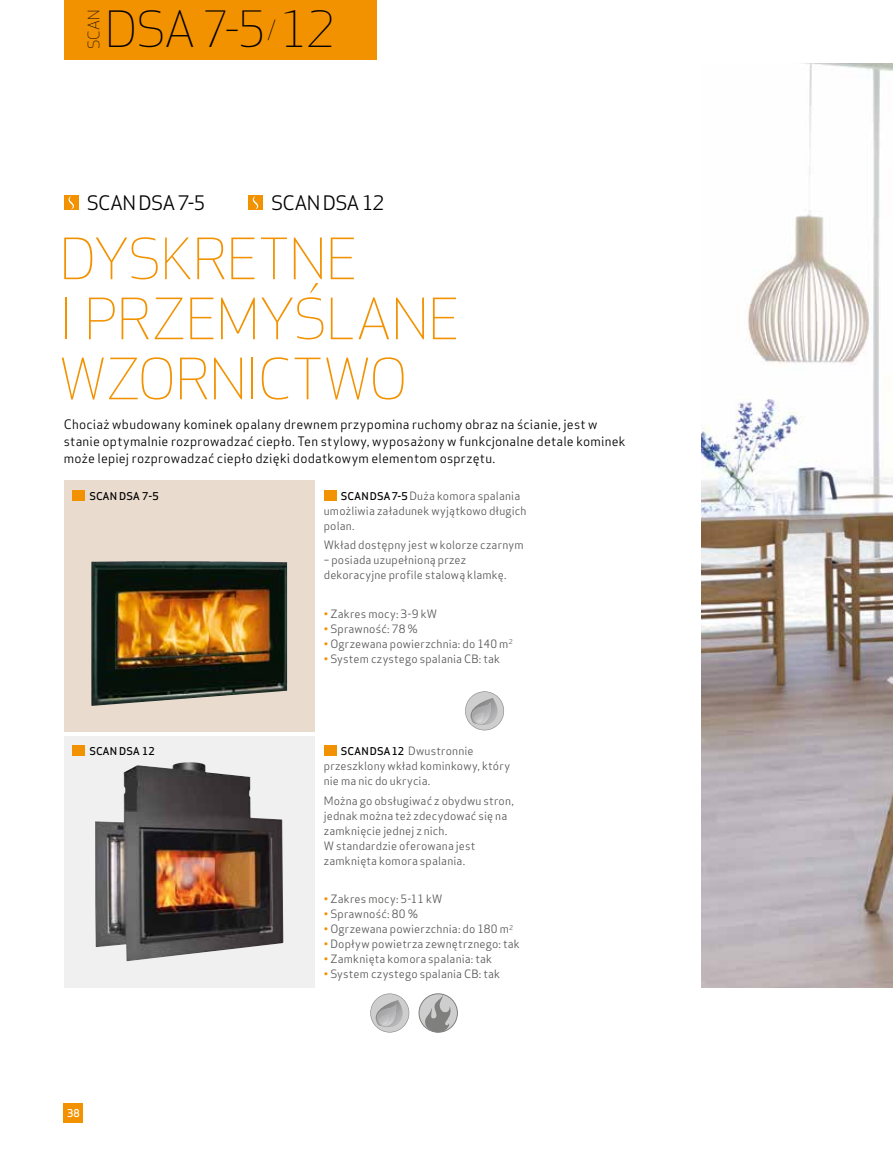
<style>
.page{position:relative;width:893px;height:1149px;background:#fff}
.page>*{position:absolute;margin:0;border:0;box-sizing:border-box;transform-origin:0 0}
.t1{font:300 55.5px/60px "Apex Sans";letter-spacing:-.01em;color:#f39200}
.t2{font:300 48.75px "Apex Sans";color:#000}
.t3{font:300 20.1px "Apex Sans";color:#000}
.t4{font:19.5px "Apex Sans";letter-spacing:-.04em;color:#000}
.t5{font:300 15.6px "Apex Sans";color:#000}
.t6{font:12.75px/17.2px "Apex Sans";letter-spacing:.02em;color:#000}
.t7{font:11.25px/15px "Apex Sans";letter-spacing:.02em;color:#575756}
.t8{font:500 10.5px "Apex Sans";color:#000}
.t9{font:500 10.5px "Apex Sans";color:#fff}
.s1{font-weight:500;font-size:10.5px;color:#000}
.s2{color:#f39200}
</style>
<div class="page">
<div style="left:64px;top:0;width:313px;height:60px;background:#f39200"></div>
<div style="left:64px;top:195px;width:15px;height:15px;background:#f39200"></div>
<svg style="left:68px;top:196px;width:6px;height:13px"></svg>
<div style="left:248px;top:195px;width:15px;height:15px;background:#f39200"></div>
<svg style="left:252px;top:196px;width:7px;height:13px"></svg>
<div style="left:64px;top:480px;width:251px;height:251px;background:#e9dbce"></div>
<img style="left:701px;top:64px;width:192px;height:922px">
<div style="left:64px;top:736px;width:251px;height:250px;background:#f0f0f0"></div>
<img style="left:91px;top:561px;width:196px;height:144px">
<div style="left:72px;top:490px;width:13px;height:10px;background:#f39200"></div>
<div style="left:324px;top:490px;width:13px;height:10px;background:#f39200"></div>
<img style="left:95px;top:762px;width:188px;height:198px">
<div style="left:324px;top:745px;width:13px;height:10px;background:#f39200"></div>
<div style="left:72px;top:745px;width:13px;height:10px;background:#f39200"></div>
<svg style="left:465px;top:691px;width:39px;height:39px"></svg>
<svg style="left:370px;top:993px;width:39px;height:39px"></svg>
<div style="left:419px;top:993px;width:38px;height:38px;background:#cecece;border-radius:50%"></div>
<div style="left:419px;top:993px;width:39px;height:39px;border:1px solid #7f7f7e;border-radius:50%"></div>
<svg style="left:424px;top:993px;width:27px;height:39px"></svg>
<div style="left:64px;top:1102px;width:19px;height:20px;background:#f39200"></div>
<h3 class="t5" style="left:84px;top:49px;width:41px;rotate:-90deg">SCAN</h3>
<h2 class="t2" style="left:105px;top:-2px;width:233px">DSA 7-5 12</h2>
<h3 class="t3" style="left:267px;top:16px;width:10px">/</h3>
<h3 class="t4" style="left:87px;top:187px;width:120px">SCAN DSA 7-5</h3>
<h3 class="t4" style="left:271px;top:187px;width:115px">SCAN DSA 12</h3>
<h1 class="t1" style="left:60px;top:228px;width:402px">DYSKRETNE<br>I PRZEMYŚLANE<br>WZORNICTWO</h1>
<p class="t6" style="left:64px;top:414px;width:563px">Chociaż wbudowany kominek opalany drewnem przypomina ruchomy obraz na ścianie, jest w stanie optymalnie rozprowadzać ciepło. Ten stylowy, wyposażony w funkcjonalne detale kominek może lepiej rozprowadzać ciepło dzięki dodatkowym elementom osprzętu.</p>
<p class="t8" style="left:89px;top:486px;width:71px">SCAN DSA 7-5</p>
<p class="t7" style="left:324px;top:487px;width:204px;text-indent:17px"><span class="s1">SCAN DSA 7-5</span> Duża komora spalania umożliwia załadunek wyjątkowo długich polan.</p>
<p class="t7" style="left:324px;top:536px;width:201px">Wkład dostępny jest w kolorze czarnym</p>
<p class="t7" style="left:324px;top:551px;width:184px">– posiada uzupełnioną przez dekoracyjne profile stalową klamkę.</p>
<p class="t7" style="left:324px;top:605px;width:115px"><span class="s2">•</span> Zakres mocy: 3-9 kW</p>
<p class="t7" style="left:324px;top:620px;width:96px"><span class="s2">•</span> Sprawność: 78 %</p>
<p class="t7" style="left:324px;top:635px;width:190px"><span class="s2">•</span> Ogrzewana powierzchnia: do 140 m<sup>2</sup></p>
<p class="t7" style="left:324px;top:650px;width:178px"><span class="s2">•</span> System czystego spalania CB: tak</p>
<p class="t8" style="left:89px;top:742px;width:67px">SCAN DSA 12</p>
<p class="t9" style="left:67px;top:1103px;width:14px">38</p>
<p class="t7" style="left:324px;top:742px;width:188px;text-indent:17px"><span class="s1">SCAN DSA 12</span> Dwustronnie przeszklony wkład kominkowy, który nie ma nic do ukrycia.</p>
<p class="t7" style="left:324px;top:791px;width:192px">Można go obsługiwać z obydwu stron, jednak można też zdecydować się na zamknięcie jednej z nich.<br>W standardzie oferowana jest zamknięta komora spalania.</p>
<p class="t7" style="left:324px;top:890px;width:120px"><span class="s2">•</span> Zakres mocy: 5-11 kW</p>
<p class="t7" style="left:324px;top:905px;width:96px"><span class="s2">•</span> Sprawność: 80 %</p>
<p class="t7" style="left:324px;top:920px;width:191px"><span class="s2">•</span> Ogrzewana powierzchnia: do 180 m<sup>2</sup></p>
<p class="t7" style="left:324px;top:935px;width:197px"><span class="s2">•</span> Dopływ powietrza zewnętrznego: tak</p>
<p class="t7" style="left:324px;top:950px;width:170px"><span class="s2">•</span> Zamknięta komora spalania: tak</p>
<p class="t7" style="left:324px;top:965px;width:178px"><span class="s2">•</span> System czystego spalania CB: tak</p>
</div>
